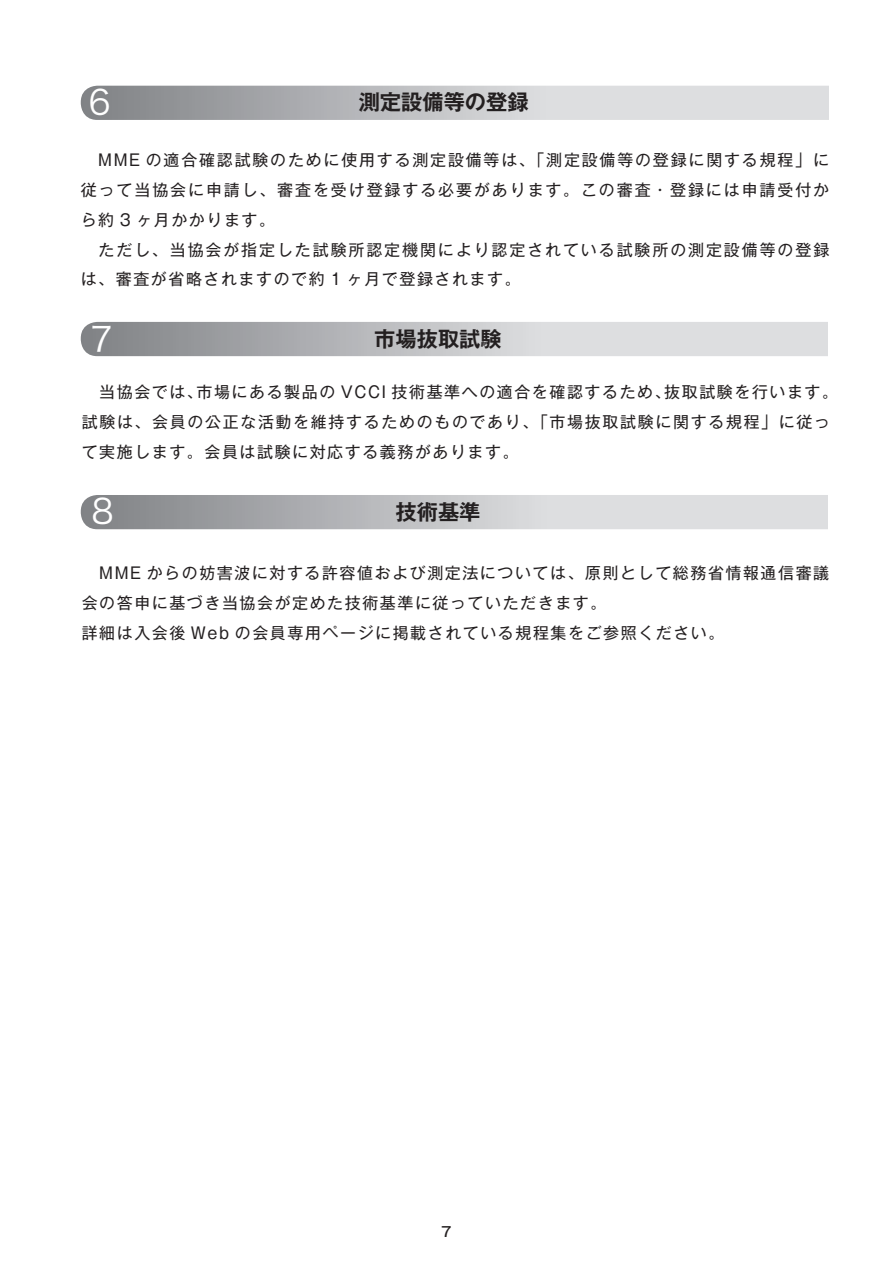
<style>
.page{position:relative;width:893px;height:1263px;background:#fff}
.page>*{position:absolute;margin:0;border:0;box-sizing:border-box;transform-origin:0 0}
.t1{font:34.05px "Hira Kaku Pro W3";color:#fff}
.t2{font:700 21.3px "Gothic MB101 Pr 5 De";color:#231f20}
.t3{font:15.9px/29.7px "Gothic MB101 Pr 5";letter-spacing:.1em;color:#231f20}
.t4{font:15.9px/29.7px "Gothic MB101 Pr 5";letter-spacing:.12em;color:#231f20}
.t5{font:500 13.8px "Gothic MB101 Pr 5";color:#231f20}
</style>
<div class="page">
<svg style="left:81px;top:86px;width:748px;height:34px;background:#c0c1c3"></svg>
<svg style="left:81px;top:322px;width:747px;height:34px;background:#c0c1c4"></svg>
<svg style="left:81px;top:495px;width:747px;height:34px;background:#bfc1c3"></svg>
<h1 class="t1" style="left:88px;top:72px;width:24px">6</h1>
<h2 class="t2" style="left:359px;top:84px;width:172px">測定設備等の登録</h2>
<p class="t4" style="left:81px;top:144px;width:750px">　MME の適合確認試験のために使用する測定設備等は、「測定設備等の登録に関する規程」に従って当協会に申請し、審査を受け登録する必要があります。この審査・登録には申請受付から約 3 ヶ月かかります。<br>　ただし、当協会が指定した試験所認定機関により認定されている試験所の測定設備等の登録は、審査が省略されますので約 1 ヶ月で登録されます。</p>
<h1 class="t1" style="left:90px;top:308px;width:24px">7</h1>
<h2 class="t2" style="left:374px;top:321px;width:129px">市場抜取試験</h2>
<p class="t3" style="left:82px;top:376px;width:758px">　当協会では、市場にある製品の VCCI 技術基準への適合を確認するため、抜取試験を行います。試験は、会員の公正な活動を維持するためのものであり、「市場抜取試験に関する規程」に従って実施します。会員は試験に対応する義務があります。</p>
<h1 class="t1" style="left:91px;top:481px;width:24px">8</h1>
<h2 class="t2" style="left:395px;top:494px;width:87px">技術基準</h2>
<p class="t3" style="left:82px;top:557px;width:749px">　MME からの妨害波に対する許容値および測定法については、原則として総務省情報通信審議会の答申に基づき当協会が定めた技術基準に従っていただきます。<br>詳細は入会後 Web の会員専用ページに掲載されている規程集をご参照ください。</p>
<p class="t5" style="left:441px;top:1220px;width:12px">7</p>
</div>
